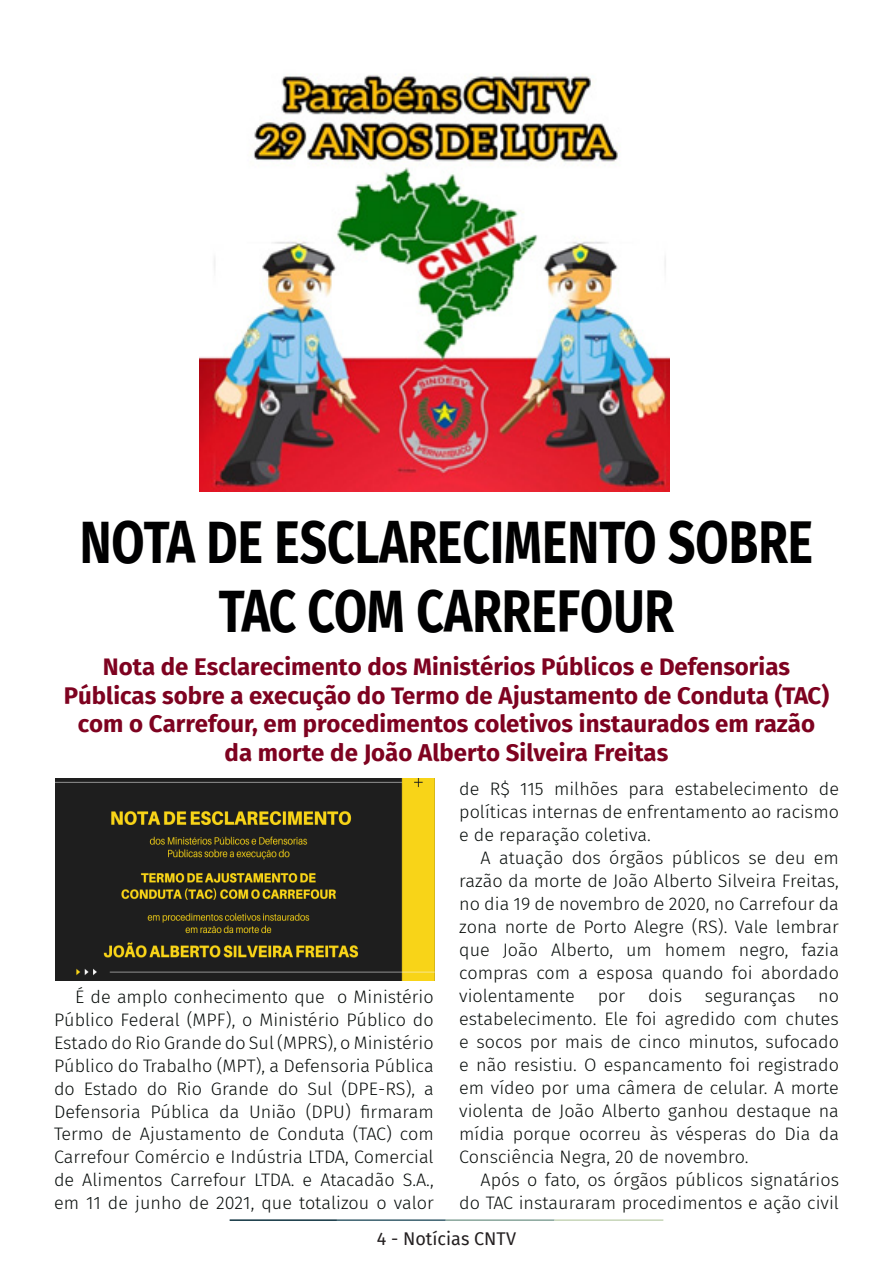
<style>
.page{position:relative;width:893px;height:1263px;background:#fff}
.page>*{position:absolute;margin:0;border:0;box-sizing:border-box;transform-origin:0 0}
.t1{font:700 60px/69px "Fira Sans";color:#000001;text-align:center;scale:.8 1}
.t2{font:700 24px/28.5px "Fira Sans";color:#7e0220;text-align:center}
.t3{font:300 18px/23px "Fira Sans";color:#080d0b;text-align:justify}
.t4{font:18px "Fira Sans";color:#231f20}
</style>
<div class="page">
<hr style="left:230px;top:1219px;width:107px;height:2px;background:#0e323f">
<hr style="left:337px;top:1219px;width:109px;height:2px;background:#3a5f6d">
<hr style="left:446px;top:1219px;width:109px;height:2px;background:#87a59a">
<hr style="left:555px;top:1219px;width:108px;height:2px;background:#c6d5b7">
<img style="left:200px;top:74px;width:470px;height:417px">
<img style="left:55px;top:778px;width:380px;height:202px">
<p class="t1" style="left:80px;top:503px;width:918px">NOTA DE ESCLARECIMENTO SOBRE<br>TAC COM CARREFOUR</p>
<p class="t2" style="left:64px;top:651px;width:767px">Nota de Esclarecimento dos Ministérios Públicos e Defensorias Públicas sobre a execução do Termo de Ajustamento de Conduta (TAC) com o Carrefour, em procedimentos coletivos instaurados em razão da morte de João Alberto Silveira Freitas</p>
<p class="t3" style="left:54px;top:986px;width:381px;text-indent:21px">É de amplo conhecimento que o Ministério Público Federal (MPF), o Ministério Público do Estado do Rio Grande do Sul (MPRS), o Ministério Público do Trabalho (MPT), a Defensoria Pública do Estado do Rio Grande do Sul (DPE-RS), a Defensoria Pública da União (DPU) firmaram Termo de Ajustamento de Conduta (TAC) com Carrefour Comércio e Indústria LTDA, Comercial de Alimentos Carrefour LTDA. e Atacadão S.A., em 11 de junho de 2021, que totalizou o valor</p>
<p class="t3" style="left:459px;top:777px;width:381px">de R$ 115 milhões para estabelecimento de políticas internas de enfrentamento ao racismo e de reparação coletiva.</p>
<p class="t3" style="left:459px;top:846px;width:381px;text-indent:21px">A atuação dos órgãos públicos se deu em razão da morte de João Alberto Silveira Freitas, no dia 19 de novembro de 2020, no Carrefour da zona norte de Porto Alegre (RS). Vale lembrar que João Alberto, um homem negro, fazia compras com a esposa quando foi abordado violentamente</p>
<p class="t3" style="left:598px;top:984px;width:29px">por</p>
<p class="t3" style="left:648px;top:984px;width:36px">dois</p>
<p class="t3" style="left:705px;top:984px;width:92px">seguranças</p>
<p class="t3" style="left:459px;top:984px;width:381px;text-indent:359px">no estabelecimento. Ele foi agredido com chutes e socos por mais de cinco minutos, sufocado e não resistiu. O espancamento foi registrado em vídeo por uma câmera de celular. A morte violenta de João Alberto ganhou destaque na mídia porque ocorreu às vésperas do Dia da Consciência Negra, 20 de novembro.</p>
<p class="t3" style="left:459px;top:1168px;width:381px;text-align:right">Após o fato, os órgãos públicos signatários do TAC instauraram procedimentos e ação civil</p>
<p class="t4" style="left:377px;top:1225px;width:141px">4 - Notícias CNTV</p>
</div>
